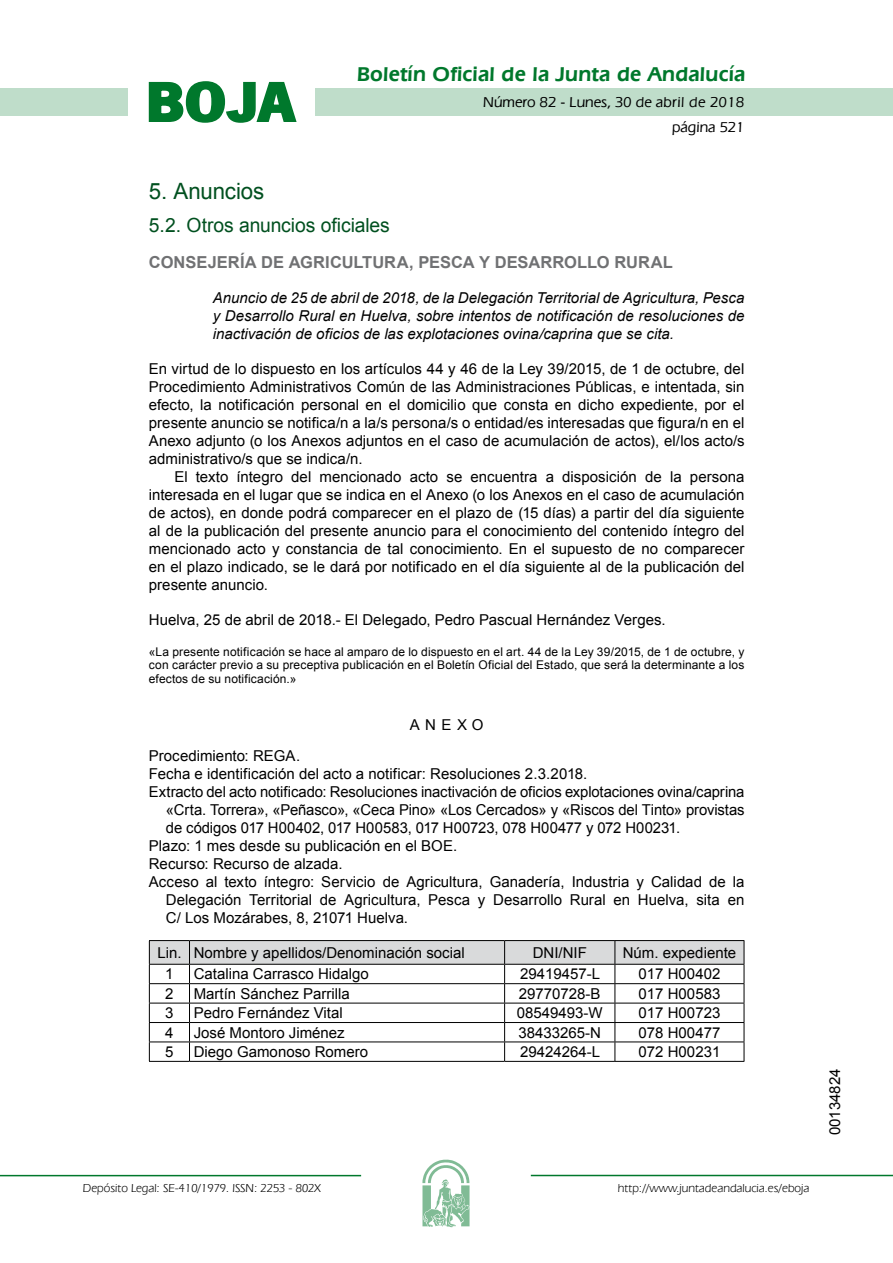
<style>
.page{position:relative;width:893px;height:1263px;background:#fff}
.page>*{position:absolute;margin:0;border:0;box-sizing:border-box;transform-origin:0 0}
.t1{font:700 57.75px "News Got T";color:#00782c;scale:1.14 1}
.t2{font:22.5px "Arial";letter-spacing:-.005em;color:#00501f}
.t3{font:600 21px "Eras IT Cby BT";letter-spacing:.01em;color:#00782c}
.t4{font:19.5px "Arial";letter-spacing:-.005em;color:#00501f}
.t5{font:700 16.5px "Arial";color:#707173}
.t6{font:15px/18px "Arial";color:#000;text-align:justify}
.t7{font:italic 15px/18px "Arial";color:#000;text-align:justify}
.t8{font:500 15px/24.5px "Eras IT Cby BT";color:#000;text-align:right}
.t9{font:12px/13.5px "Arial";letter-spacing:.01em;color:#000;text-align:justify}
.t10{font:12px "Eras IT Cby BT";color:#000}
</style>
<div class="page">
<div style="left:315px;top:88px;width:577px;height:28px;background:#bfddca"></div>
<div style="left:0;top:88px;width:128px;height:28px;background:#bfddca"></div>
<hr style="left:0;top:1175px;width:361px;height:1px;background:#00782c">
<svg style="left:422px;top:1159px;width:47px;height:68px"></svg>
<hr style="left:531px;top:1175px;width:361px;height:1px;background:#00782c">
<svg style="left:148px;top:81px;width:149px;height:42px"></svg>
<hr style="left:149px;top:940px;width:40px;height:1px;background:#000">
<hr style="left:189px;top:940px;width:315px;height:1px;background:#000">
<hr style="left:504px;top:940px;width:111px;height:1px;background:#000">
<hr style="left:615px;top:940px;width:129px;height:1px;background:#000">
<svg style="left:149px;top:941px;width:595px;height:120px"></svg>
<hr style="left:149px;top:1061px;width:40px;height:1px;background:#000">
<hr style="left:189px;top:1061px;width:315px;height:1px;background:#000">
<hr style="left:504px;top:1061px;width:111px;height:1px;background:#000">
<hr style="left:615px;top:1061px;width:129px;height:1px;background:#000">
<h1 class="t1" style="left:145px;top:68px;width:133px">BOJA</h1>
<h3 class="t3" style="left:357px;top:62px;width:390px">Boletín Oficial de la Junta de Andalucía</h3>
<p class="t8" style="left:483px;top:90px;width:263px">Número 82 - Lunes, 30 de abril de 2018 página 521</p>
<h2 class="t2" style="left:149px;top:177px;width:117px">5. Anuncios</h2>
<h3 class="t4" style="left:149px;top:212px;width:242px">5.2. Otros anuncios oficiales</h3>
<p class="t5" style="left:149px;top:251px;width:525px">CONSEJERÍA DE AGRICULTURA, PESCA Y DESARROLLO RURAL</p>
<p class="t7" style="left:213px;top:289px;width:533px">Anuncio de 25 de abril de 2018, de la Delegación Territorial de Agricultura, Pesca y Desarrollo Rural en Huelva, sobre intentos de notificación de resoluciones de inactivación de oficios de las explotaciones ovina/caprina que se cita.</p>
<p class="t6" style="left:149px;top:360px;width:597px">En virtud de lo dispuesto en los artículos 44 y 46 de la Ley 39/2015, de 1 de octubre, del Procedimiento Administrativos Común de las Administraciones Públicas, e intentada, sin efecto, la notificación personal en el domicilio que consta en dicho expediente, por el presente anuncio se notifica/n a la/s persona/s o entidad/es interesadas que figura/n en el Anexo adjunto (o los Anexos adjuntos en el caso de acumulación de actos), el/los acto/s administrativo/s que se indica/n.</p>
<p class="t6" style="left:149px;top:468px;width:597px;text-indent:26px">El texto íntegro del mencionado acto se encuentra a disposición de la persona interesada en el lugar que se indica en el Anexo (o los Anexos en el caso de acumulación de actos), en donde podrá comparecer en el plazo de (15 días) a partir del día siguiente al de la publicación del presente anuncio para el conocimiento del contenido íntegro del mencionado acto y constancia de tal conocimiento. En el supuesto de no comparecer en el plazo indicado, se le dará por notificado en el día siguiente al de la publicación del presente anuncio.</p>
<p class="t6" style="left:149px;top:611px;width:518px">Huelva, 25 de abril de 2018.- El Delegado, Pedro Pascual Hernández Verges.</p>
<p class="t9" style="left:149px;top:645px;width:597px">«La presente notificación se hace al amparo de lo dispuesto en el art. 44 de la Ley 39/2015, de 1 de octubre, y con carácter previo a su preceptiva publicación en el Boletín Oficial del Estado, que será la determinante a los efectos de su notificación.»</p>
<p class="t6" style="left:410px;top:716px;width:75px">ANEXO</p>
<p class="t6" style="left:149px;top:747px;width:153px">Procedimiento: REGA.</p>
<p class="t6" style="left:149px;top:765px;width:440px">Fecha e identificación del acto a notificar: Resoluciones 2.3.2018.</p>
<p class="t6" style="left:149px;top:783px;width:597px">Extracto del acto notificado: Resoluciones inactivación de oficios explotaciones ovina/caprina</p>
<p class="t6" style="left:166px;top:801px;width:580px">«Crta. Torrera», «Peñasco», «Ceca Pino» «Los Cercados» y «Riscos del Tinto» provistas</p>
<p class="t6" style="left:166px;top:819px;width:515px">de códigos 017 H00402, 017 H00583, 017 H00723, 078 H00477 y 072 H00231.</p>
<p class="t6" style="left:149px;top:837px;width:310px">Plazo: 1 mes desde su publicación en el BOE.</p>
<p class="t6" style="left:149px;top:855px;width:195px">Recurso: Recurso de alzada.</p>
<p class="t6" style="left:149px;top:873px;width:597px">Acceso al texto íntegro: Servicio de Agricultura, Ganadería, Industria y Calidad de la</p>
<p class="t6" style="left:166px;top:891px;width:580px">Delegación Territorial de Agricultura, Pesca y Desarrollo Rural en Huelva, sita en</p>
<p class="t6" style="left:166px;top:909px;width:244px">C/ Los Mozárabes, 8, 21071 Huelva.</p>
<p class="t6" style="left:157px;top:944px;width:309px">Lin. Nombre y apellidos/Denominación social</p>
<p class="t6" style="left:532px;top:944px;width:56px">DNI/NIF</p>
<p class="t6" style="left:622px;top:944px;width:115px">Núm. expediente</p>
<p class="t6" style="left:165px;top:965px;width:10px">1</p>
<p class="t6" style="left:194px;top:965px;width:177px">Catalina Carrasco Hidalgo</p>
<p class="t6" style="left:520px;top:965px;width:82px">29419457-L</p>
<p class="t6" style="left:638px;top:965px;width:83px">017 H00402</p>
<p class="t6" style="left:165px;top:985px;width:10px">2</p>
<p class="t6" style="left:194px;top:985px;width:157px">Martín Sánchez Parrilla</p>
<p class="t6" style="left:519px;top:985px;width:83px">29770728-B</p>
<p class="t6" style="left:638px;top:985px;width:83px">017 H00583</p>
<p class="t6" style="left:165px;top:1004px;width:10px">3</p>
<p class="t6" style="left:194px;top:1004px;width:150px">Pedro Fernández Vital</p>
<p class="t6" style="left:517px;top:1004px;width:87px">08549493-W</p>
<p class="t6" style="left:638px;top:1004px;width:83px">017 H00723</p>
<p class="t6" style="left:165px;top:1024px;width:10px">4</p>
<p class="t6" style="left:194px;top:1024px;width:152px">José Montoro Jiménez</p>
<p class="t6" style="left:518px;top:1024px;width:84px">38433265-N</p>
<p class="t6" style="left:638px;top:1024px;width:83px">078 H00477</p>
<p class="t6" style="left:165px;top:1043px;width:10px">5</p>
<p class="t6" style="left:194px;top:1043px;width:176px">Diego Gamonoso Romero</p>
<p class="t6" style="left:520px;top:1043px;width:82px">29424264-L</p>
<p class="t6" style="left:638px;top:1043px;width:83px">072 H00231</p>
<p class="t10" style="left:83px;top:1181px;width:239px">Depósito Legal: SE-410/1979. ISSN: 2253 - 802X</p>
<p class="t10" style="left:618px;top:1181px;width:193px">http://www.juntadeandalucia.es/eboja</p>
<p class="t6" style="left:826px;top:1135px;width:68px;rotate:-90deg">00134824</p>
</div>
